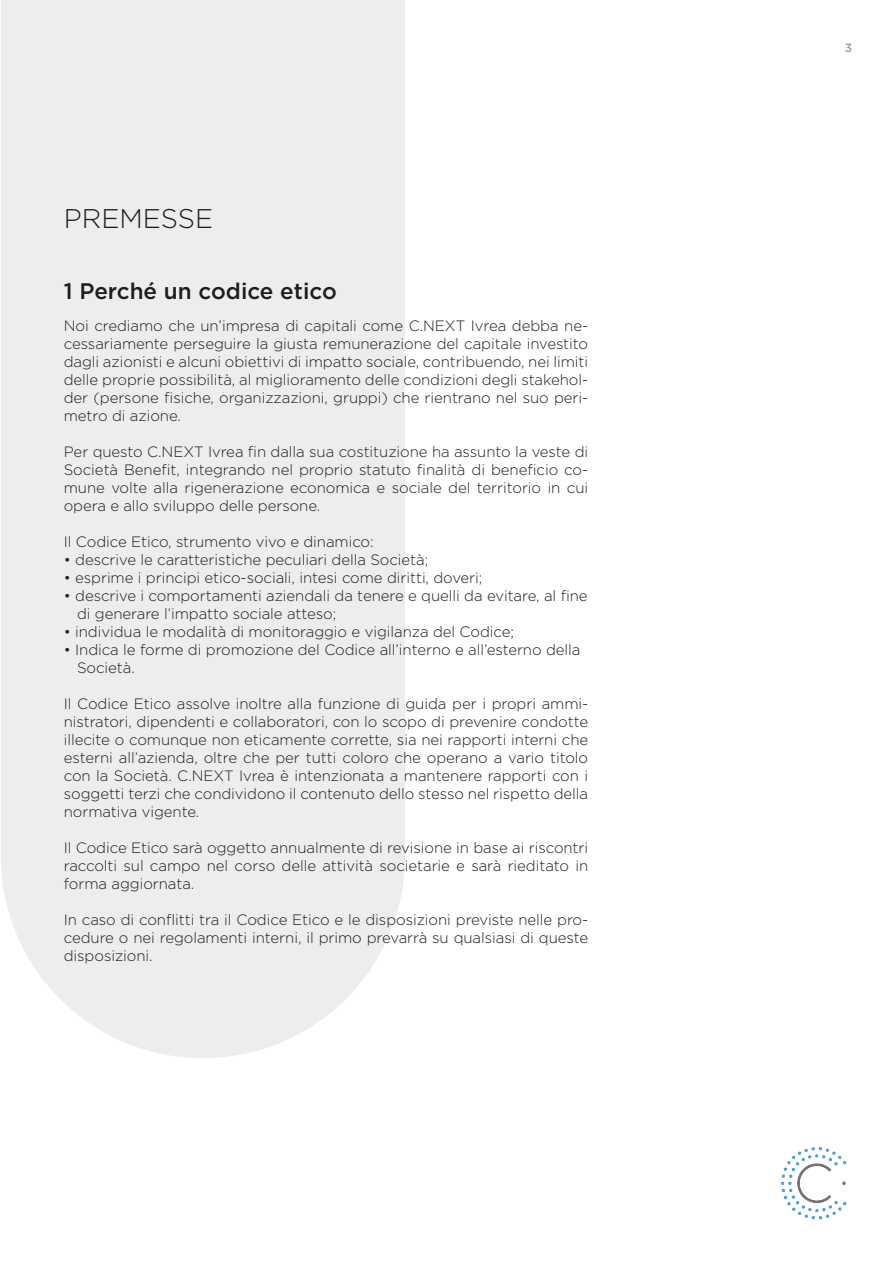
<style>
.page{position:relative;width:893px;height:1263px;background:#fff}
.page>*{position:absolute;margin:0;border:0;box-sizing:border-box;transform-origin:0 0}
.t1{font:300 27px "Gotham";color:#1d1d1b}
.t2{font:500 22.5px "Gotham";color:#1d1d1b}
.t3{font:300 15px/18px "Gotham";letter-spacing:-.005em;color:#1d1d1b;text-align:justify}
.t4{font:500 12px "Gotham";color:#9d9d9d}
</style>
<div class="page">
<img style="left:781px;top:1147px;width:66px;height:73px">
<div style="left:1px;top:0;width:404px;height:1058px;background:#ededed"></div>
<p class="t1" style="left:64px;top:201px;width:151px">PREMESSE</p>
<p class="t2" style="left:64px;top:276px;width:275px">1 Perché un codice etico</p>
<p class="t3" style="left:64px;top:316px;width:526px">Noi crediamo che un’impresa di capitali come C.NEXT Ivrea debba ne&shy;cessariamente perseguire la giusta remunerazione del capitale investito dagli azionisti e alcuni obiettivi di impatto sociale, contribuendo, nei limiti delle proprie possibilità, al miglioramento delle condizioni degli stakehol&shy;der (persone fisiche, organizzazioni, gruppi) che rientrano nel suo peri&shy;metro di azione.</p>
<p class="t3" style="left:64px;top:442px;width:526px">Per questo C.NEXT Ivrea fin dalla sua costituzione ha assunto la veste di Società Benefit, integrando nel proprio statuto finalità di beneficio co&shy;mune volte alla rigenerazione economica e sociale del territorio in cui opera e allo sviluppo delle persone.</p>
<p class="t3" style="left:64px;top:532px;width:311px">Il Codice Etico, strumento vivo e dinamico:</p>
<p class="t3" style="left:64px;top:550px;width:366px">• descrive le caratteristiche peculiari della Società;</p>
<p class="t3" style="left:64px;top:568px;width:420px">• esprime i principi etico-sociali, intesi come diritti, doveri;</p>
<p class="t3" style="left:77px;top:586px;width:512px;text-indent:-13px">• descrive i comportamenti aziendali da tenere e quelli da evitare, al fine di generare l’impatto sociale atteso;</p>
<p class="t3" style="left:64px;top:622px;width:452px">• individua le modalità di monitoraggio e vigilanza del Codice;</p>
<p class="t3" style="left:77px;top:640px;width:505px;text-indent:-13px">• Indica le forme di promozione del Codice all’interno e all’esterno della<br>Società.</p>
<p class="t3" style="left:64px;top:694px;width:526px">Il Codice Etico assolve inoltre alla funzione di guida per i propri ammi&shy;nistratori, dipendenti e collaboratori, con lo scopo di prevenire condotte illecite o comunque non eticamente corrette, sia nei rapporti interni che esterni all’azienda, oltre che per tutti coloro che operano a vario titolo con la Società. C.NEXT Ivrea è intenzionata a mantenere rapporti con i soggetti terzi che condividono il contenuto dello stesso nel rispetto della normativa vigente.</p>
<p class="t3" style="left:64px;top:838px;width:526px">Il Codice Etico sarà oggetto annualmente di revisione in base ai riscontri raccolti sul campo nel corso delle attività societarie e sarà rieditato in forma aggiornata.</p>
<p class="t3" style="left:64px;top:910px;width:526px">In caso di conflitti tra il Codice Etico e le disposizioni previste nelle pro&shy;cedure o nei regolamenti interni, il primo prevarrà su qualsiasi di queste disposizioni.</p>
<p class="t4" style="left:845px;top:40px;width:9px">3</p>
</div>
